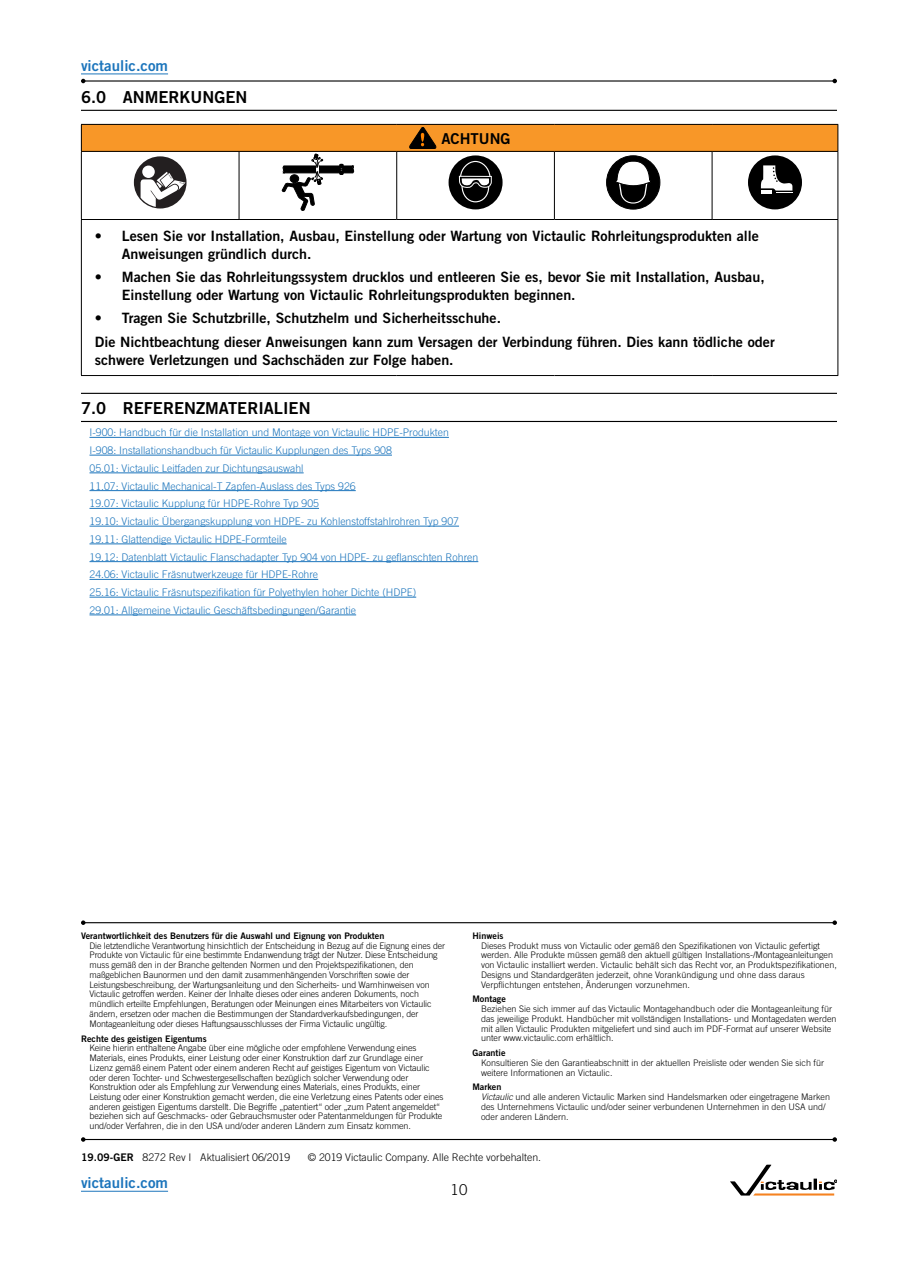
<style>
.page{position:relative;width:918px;height:1263px;background:#fff}
.page>*{position:absolute;margin:0;border:0;box-sizing:border-box;transform-origin:0 0}
.t1{font:16.5px "Trade Gothic LT Std Bd 2";color:#000}
.t2{font:15px "Trade Gothic LT Std Bd 2";color:#1c75bc}
.t3{font:15px "Trade Gothic LT Std Bd 2";color:#000}
.t4{font:300 15px "Trade Gothic LT Std";color:#000}
.t5{font:14.25px/18px "Trade Gothic LT Std Bd 2";color:#000}
.t6{font:300 10.5px/17.7px "Trade Gothic LT Std";color:#1c75bc}
.t7{font:300 10.5px "Trade Gothic LT Std";color:#000}
.t8{font:300 9px/9.8px "Trade Gothic LT Std";letter-spacing:-.01em;color:#000}
.t9{font:9px "Trade Gothic LT Std Bd 2";color:#000}
.s1{font-style:italic}
.s2{font-family:"Trade Gothic LT Std Bd 2";font-weight:400}
</style>
<div class="page">
<hr style="left:83px;top:922px;width:752px;height:1px;background:#000">
<svg style="left:81px;top:920px;width:5px;height:5px"></svg>
<svg style="left:832px;top:920px;width:5px;height:5px"></svg>
<hr style="left:81px;top:1191px;width:87px;height:1px;background:#1c75bc">
<hr style="left:81px;top:110px;width:756px;height:1px;background:#000">
<hr style="left:81px;top:393px;width:756px;height:1px;background:#000">
<hr style="left:81px;top:421px;width:756px;height:1px;background:#000">
<hr style="left:90px;top:437px;width:359px;height:1px;background:#1c75bc">
<hr style="left:90px;top:455px;width:302px;height:1px;background:#1c75bc">
<hr style="left:90px;top:473px;width:214px;height:1px;background:#1c75bc">
<hr style="left:90px;top:490px;width:266px;height:1px;background:#1c75bc">
<hr style="left:90px;top:508px;width:229px;height:1px;background:#1c75bc">
<hr style="left:90px;top:526px;width:369px;height:1px;background:#1c75bc">
<hr style="left:90px;top:544px;width:197px;height:1px;background:#1c75bc">
<hr style="left:90px;top:561px;width:388px;height:1px;background:#1c75bc">
<hr style="left:90px;top:579px;width:228px;height:1px;background:#1c75bc">
<hr style="left:90px;top:597px;width:326px;height:1px;background:#1c75bc">
<hr style="left:90px;top:615px;width:266px;height:1px;background:#1c75bc">
<div style="left:81px;top:124px;width:757px;height:27px;background:#f89728"></div>
<hr style="left:81px;top:124px;width:158px;height:1px;background:#000">
<svg style="left:81px;top:125px;width:1px;height:26px"></svg>
<hr style="left:239px;top:124px;width:158px;height:1px;background:#000">
<hr style="left:397px;top:124px;width:157px;height:1px;background:#000">
<hr style="left:554px;top:124px;width:158px;height:1px;background:#000">
<hr style="left:712px;top:124px;width:126px;height:1px;background:#000">
<svg style="left:838px;top:125px;width:1px;height:26px"></svg>
<hr style="left:81px;top:220px;width:1px;height:155px;background:#000">
<hr style="left:838px;top:220px;width:1px;height:155px;background:#000">
<hr style="left:81px;top:375px;width:158px;height:1px;background:#000">
<hr style="left:239px;top:375px;width:158px;height:1px;background:#000">
<hr style="left:397px;top:375px;width:157px;height:1px;background:#000">
<hr style="left:554px;top:375px;width:158px;height:1px;background:#000">
<hr style="left:712px;top:375px;width:126px;height:1px;background:#000">
<hr style="left:81px;top:151px;width:158px;height:1px;background:#000">
<hr style="left:81px;top:152px;width:1px;height:67px;background:#000">
<hr style="left:239px;top:151px;width:158px;height:1px;background:#000">
<hr style="left:239px;top:152px;width:1px;height:67px;background:#000">
<hr style="left:397px;top:151px;width:157px;height:1px;background:#000">
<hr style="left:396px;top:152px;width:1px;height:67px;background:#000">
<hr style="left:554px;top:151px;width:158px;height:1px;background:#000">
<hr style="left:554px;top:152px;width:1px;height:67px;background:#000">
<hr style="left:712px;top:151px;width:126px;height:1px;background:#000">
<hr style="left:712px;top:152px;width:1px;height:67px;background:#000">
<hr style="left:838px;top:152px;width:1px;height:67px;background:#000">
<hr style="left:81px;top:219px;width:158px;height:1px;background:#000">
<hr style="left:239px;top:219px;width:158px;height:1px;background:#000">
<hr style="left:397px;top:219px;width:157px;height:1px;background:#000">
<hr style="left:554px;top:219px;width:158px;height:1px;background:#000">
<hr style="left:712px;top:219px;width:126px;height:1px;background:#000">
<svg style="left:409px;top:127px;width:27px;height:22px"></svg>
<svg style="left:134px;top:156px;width:53px;height:52px"></svg>
<svg style="left:282px;top:154px;width:73px;height:57px"></svg>
<div style="left:449px;top:155px;width:54px;height:54px;background:#000;border-radius:50%"></div>
<svg style="left:459px;top:160px;width:33px;height:43px"></svg>
<div style="left:607px;top:156px;width:53px;height:53px;background:#000;border-radius:50%"></div>
<div style="left:606px;top:155px;width:54px;height:54px;border:1px solid #000;border-radius:50%"></div>
<svg style="left:615px;top:161px;width:37px;height:43px"></svg>
<div style="left:748px;top:155px;width:54px;height:54px;background:#000;border-radius:50%"></div>
<svg style="left:761px;top:165px;width:32px;height:28px"></svg>
<hr style="left:83px;top:80px;width:752px;height:2px;background:#000">
<svg style="left:81px;top:79px;width:5px;height:4px"></svg>
<svg style="left:832px;top:79px;width:5px;height:4px"></svg>
<hr style="left:83px;top:1139px;width:752px;height:1px;background:#000">
<svg style="left:81px;top:1137px;width:5px;height:5px"></svg>
<svg style="left:832px;top:1137px;width:5px;height:5px"></svg>
<hr style="left:81px;top:74px;width:87px;height:1px;background:#1c75bc">
<svg style="left:730px;top:1165px;width:107px;height:30px"></svg>
<h2 class="t2" style="left:81px;top:56px;width:89px">victaulic.com</h2>
<h1 class="t1" style="left:81px;top:87px;width:168px">6.0 ANMERKUNGEN</h1>
<h2 class="t3" style="left:441px;top:130px;width:71px">ACHTUNG</h2>
<h3 class="t5" style="left:122px;top:226px;width:639px;text-indent:-27px">• Lesen Sie vor Installation, Ausbau, Einstellung oder Wartung von Victaulic Rohrleitungsprodukten alle<br>Anweisungen gründlich durch.</h3>
<h3 class="t5" style="left:122px;top:268px;width:644px;text-indent:-27px">• Machen Sie das Rohrleitungssystem drucklos und entleeren Sie es, bevor Sie mit Installation, Ausbau,<br>Einstellung oder Wartung von Victaulic Rohrleitungsprodukten beginnen.</h3>
<h3 class="t5" style="left:95px;top:306px;width:681px;line-height:23.4px">• Tragen Sie Schutzbrille, Schutzhelm und Sicherheitsschuhe.<br>Die Nichtbeachtung dieser Anweisungen kann zum Versagen der Verbindung führen. Dies kann tödliche oder</h3>
<h3 class="t5" style="left:95px;top:350px;width:360px">schwere Verletzungen und Sachschäden zur Folge haben.</h3>
<h1 class="t1" style="left:81px;top:398px;width:231px">7.0 REFERENZMATERIALIEN</h1>
<p class="t6" style="left:90px;top:424px;width:390px">I-900: Handbuch für die Installation und Montage von Victaulic HDPE-Produkten I-908: Installationshandbuch für Victaulic Kupplungen des Typs 908<br>05.01: Victaulic Leitfaden zur Dichtungsauswahl<br>11.07: Victaulic Mechanical-T Zapfen-Auslass des Typs 926<br>19.07: Victaulic Kupplung für HDPE-Rohre Typ 905<br>19.10: Victaulic Übergangskupplung von HDPE- zu Kohlenstoffstahlrohren Typ 907<br>19.11: Glattendige Victaulic HDPE-Formteile<br>19.12: Datenblatt Victaulic Flanschadapter Typ 904 von HDPE- zu geflanschten Rohren 24.06: Victaulic Fräsnutwerkzeuge für HDPE-Rohre<br>25.16: Victaulic Fräsnutspezifikation für Polyethylen hoher Dichte (HDPE)<br>29.01: Allgemeine Victaulic Geschäftsbedingungen/Garantie</p>
<p class="t9" style="left:81px;top:930px;width:305px">Verantwortlichkeit des Benutzers für die Auswahl und Eignung von Produkten</p>
<p class="t8" style="left:90px;top:940px;width:357px">Die letztendliche Verantwortung hinsichtlich der Entscheidung in Bezug auf die Eignung eines der Produkte von Victaulic für eine bestimmte Endanwendung trägt der Nutzer. Diese Entscheidung muss gemäß den in der Branche geltenden Normen und den Projektspezifikationen, den maßgeblichen Baunormen und den damit zusammenhängenden Vorschriften sowie der Leistungsbeschreibung, der Wartungsanleitung und den Sicherheits- und Warnhinweisen von Victaulic getroffen werden. Keiner der Inhalte dieses oder eines anderen Dokuments, noch mündlich erteilte Empfehlungen, Beratungen oder Meinungen eines Mitarbeiters von Victaulic ändern, ersetzen oder machen die Bestimmungen der Standardverkaufsbedingungen, der Montageanleitung oder dieses Haftungsausschlusses der Firma Victaulic ungültig.</p>
<p class="t9" style="left:81px;top:1033px;width:127px">Rechte des geistigen Eigentums</p>
<p class="t8" style="left:90px;top:1043px;width:356px">Keine hierin enthaltene Angabe über eine mögliche oder empfohlene Verwendung eines Materials, eines Produkts, einer Leistung oder einer Konstruktion darf zur Grundlage einer Lizenz gemäß einem Patent oder einem anderen Recht auf geistiges Eigentum von Victaulic oder deren Tochter- und Schwestergesellschaften bezüglich solcher Verwendung oder Konstruktion oder als Empfehlung zur Verwendung eines Materials, eines Produkts, einer Leistung oder einer Konstruktion gemacht werden, die eine Verletzung eines Patents oder eines anderen geistigen Eigentums darstellt. Die Begriffe „patentiert“ oder „zum Patent angemeldet“ beziehen sich auf Geschmacks- oder Gebrauchsmuster oder Patentanmeldungen für Produkte und/oder Verfahren, die in den USA und/oder anderen Ländern zum Einsatz kommen.</p>
<p class="t9" style="left:472px;top:930px;width:33px">Hinweis</p>
<p class="t8" style="left:481px;top:940px;width:357px">Dieses Produkt muss von Victaulic oder gemäß den Spezifikationen von Victaulic gefertigt werden. Alle Produkte müssen gemäß den aktuell gültigen Installations-/Montageanleitungen von Victaulic installiert werden. Victaulic behält sich das Recht vor, an Produktspezifikationen, Designs und Standardgeräten jederzeit, ohne Vorankündigung und ohne dass daraus Verpflichtungen entstehen, Änderungen vorzunehmen.</p>
<p class="t9" style="left:472px;top:994px;width:35px">Montage</p>
<p class="t8" style="left:481px;top:1004px;width:357px">Beziehen Sie sich immer auf das Victaulic Montagehandbuch oder die Montageanleitung für das jeweilige Produkt. Handbücher mit vollständigen Installations- und Montagedaten werden mit allen Victaulic Produkten mitgeliefert und sind auch im PDF-Format auf unserer Website unter www.victaulic.com erhältlich.</p>
<p class="t9" style="left:472px;top:1047px;width:35px">Garantie</p>
<p class="t8" style="left:481px;top:1058px;width:345px">Konsultieren Sie den Garantieabschnitt in der aktuellen Preisliste oder wenden Sie sich für weitere Informationen an Victaulic.</p>
<p class="t9" style="left:472px;top:1082px;width:30px">Marken</p>
<p class="t8" style="left:481px;top:1092px;width:351px"><span class="s1">Victaulic</span> und alle anderen Victaulic Marken sind Handelsmarken oder eingetragene Marken des Unternehmens Victaulic und/oder seiner verbundenen Unternehmen in den USA und/ oder anderen Ländern.</p>
<p class="t7" style="left:81px;top:1151px;width:211px"><span class="s2">19.09-GER</span> 8272 Rev I Aktualisiert 06/2019</p>
<p class="t7" style="left:308px;top:1151px;width:235px">© 2019 Victaulic Company. Alle Rechte vorbehalten.</p>
<h2 class="t2" style="left:81px;top:1173px;width:89px">victaulic.com</h2>
<h2 class="t4" style="left:451px;top:1181px;width:18px">10</h2>
</div>
